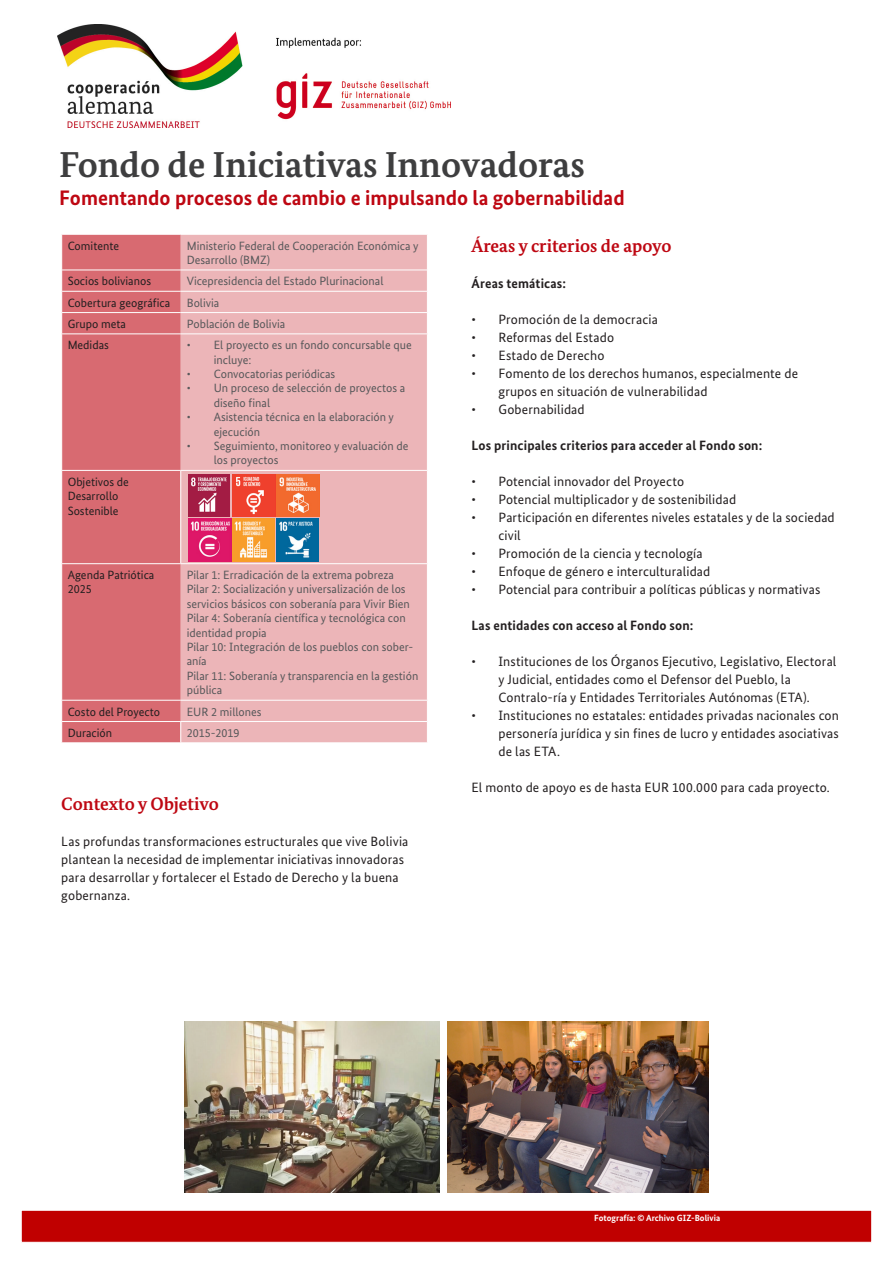
<style>
.page{position:relative;width:893px;height:1263px;background:#fff}
.page>*{position:absolute;margin:0;border:0;box-sizing:border-box;transform-origin:0 0}
.Headline{font:700 36px "Bundes Serif";color:#3e3e3f}
.Subheadline{font:700 21px "Bundes Sans";color:#be0712}
.Überschrift1{font:700 18px "Bundes Serif";color:#be0712}
.Paragraph{font:13.5px/18px "Bundes Sans";letter-spacing:.01em;color:#231f20}
.Paragraph-2{font:700 13.5px "Bundes Sans";letter-spacing:.01em;color:#231f20}
.Project_information{font:12px/14.4px "Bundes Sans";color:#57585a}
.Paragraph_Style_1{font:12px/14.4px "Bundes Sans";color:#231f20}
.Photo_credits{font:700 9px "Bundes Sans";color:#fff}
</style>
<div class="page">
<div style="left:62px;top:235px;width:119px;height:507px;background:#d86a71"></div>
<div style="left:181px;top:235px;width:246px;height:507px;background:#ecb5b8"></div>
<hr style="left:62px;top:291px;width:119px;height:1px;background:#fff">
<hr style="left:181px;top:291px;width:246px;height:1px;background:#fff">
<hr style="left:62px;top:270px;width:119px;height:1px;background:#fff">
<hr style="left:181px;top:270px;width:246px;height:1px;background:#fff">
<hr style="left:61px;top:312px;width:120px;height:1px;background:#fff">
<hr style="left:181px;top:312px;width:247px;height:1px;background:#fff">
<hr style="left:61px;top:333px;width:120px;height:1px;background:#fff">
<hr style="left:181px;top:333px;width:247px;height:1px;background:#fff">
<hr style="left:61px;top:470px;width:120px;height:1px;background:#fff">
<hr style="left:181px;top:470px;width:247px;height:1px;background:#fff">
<hr style="left:180px;top:471px;width:1px;height:92px;background:#fff">
<hr style="left:61px;top:563px;width:120px;height:1px;background:#fff">
<hr style="left:181px;top:563px;width:247px;height:1px;background:#fff">
<hr style="left:61px;top:700px;width:120px;height:1px;background:#fff">
<hr style="left:181px;top:700px;width:247px;height:1px;background:#fff">
<hr style="left:62px;top:721px;width:119px;height:1px;background:#fff">
<hr style="left:181px;top:721px;width:247px;height:1px;background:#fff">
<svg style="left:180px;top:722px;width:1px;height:20px"></svg>
<img style="left:58px;top:25px;width:392px;height:102px">
<div style="left:21px;top:1210px;width:851px;height:33px;background:#c00000;border:1px solid #fff"></div>
<img style="left:184px;top:1022px;width:255px;height:170px">
<img style="left:448px;top:1022px;width:261px;height:170px">
<img style="left:232px;top:474px;width:87px;height:43px">
<img style="left:189px;top:474px;width:40px;height:43px">
<img style="left:189px;top:519px;width:86px;height:42px">
<img style="left:277px;top:519px;width:42px;height:42px">
<p class="Headline" style="left:59px;top:142px;width:527px">Fondo de Iniciativas Innovadoras</p>
<p class="Subheadline" style="left:59px;top:185px;width:567px">Fomentando procesos de cambio e impulsando la gobernabilidad</p>
<p class="Paragraph_Style_1" style="left:68px;top:238px;width:53px">Comitente</p>
<p class="Project_information" style="left:187px;top:238px;width:233px">Ministerio Federal de Cooperación Económica y<br>Desarrollo (BMZ)</p>
<p class="Paragraph_Style_1" style="left:68px;top:274px;width:85px">Socios bolivianos</p>
<p class="Project_information" style="left:187px;top:274px;width:198px">Vicepresidencia del Estado Plurinacional</p>
<p class="Paragraph_Style_1" style="left:68px;top:295px;width:104px">Cobertura geográfica</p>
<p class="Project_information" style="left:187px;top:295px;width:34px">Bolivia</p>
<p class="Paragraph_Style_1" style="left:68px;top:316px;width:60px">Grupo meta</p>
<p class="Project_information" style="left:187px;top:316px;width:100px">Población de Bolivia</p>
<p class="Paragraph_Style_1" style="left:68px;top:338px;width:43px">Medidas</p>
<p class="Project_information" style="left:214px;top:338px;width:199px;text-indent:-27px">• El proyecto es un fondo concursable que incluye:</p>
<p class="Project_information" style="left:187px;top:366px;width:150px">• Convocatorias periódicas</p>
<p class="Project_information" style="left:214px;top:381px;width:193px;text-indent:-27px">• Un proceso de selección de proyectos a diseño final</p>
<p class="Project_information" style="left:214px;top:410px;width:182px;text-indent:-27px">• Asistencia técnica en la elaboración y ejecución</p>
<p class="Project_information" style="left:214px;top:438px;width:196px;text-indent:-27px">• Seguimiento, monitoreo y evaluación de los proyectos</p>
<p class="Paragraph_Style_1" style="left:68px;top:474px;width:63px">Objetivos de<br>Desarrollo</p>
<p class="Paragraph_Style_1" style="left:68px;top:503px;width:52px">Sostenible</p>
<p class="Überschrift1" style="left:471px;top:235px;width:202px">Áreas y criterios de apoyo</p>
<p class="Paragraph-2" style="left:471px;top:275px;width:96px">Áreas temáticas:</p>
<p class="Paragraph" style="left:471px;top:310px;width:188px">• Promoción de la democracia</p>
<p class="Paragraph" style="left:471px;top:328px;width:144px">• Reformas del Estado</p>
<p class="Paragraph" style="left:471px;top:346px;width:134px">• Estado de Derecho</p>
<p class="Paragraph" style="left:498px;top:364px;width:301px;text-indent:-27px">• Fomento de los derechos humanos, especialmente de grupos en situación de vulnerabilidad</p>
<p class="Paragraph" style="left:471px;top:400px;width:115px">• Gobernabilidad</p>
<p class="Paragraph-2" style="left:471px;top:437px;width:292px">Los principales criterios para acceder al Fondo son:</p>
<p class="Paragraph" style="left:471px;top:472px;width:214px">• Potencial innovador del Proyecto</p>
<p class="Paragraph" style="left:471px;top:490px;width:266px">• Potencial multiplicador y de sostenibilidad</p>
<p class="Paragraph" style="left:498px;top:508px;width:338px;text-indent:-27px">• Participación en diferentes niveles estatales y de la sociedad civil</p>
<p class="Paragraph" style="left:471px;top:544px;width:233px">• Promoción de la ciencia y tecnología</p>
<p class="Paragraph" style="left:471px;top:562px;width:240px">• Enfoque de género e interculturalidad</p>
<p class="Paragraph" style="left:471px;top:580px;width:351px">• Potencial para contribuir a políticas públicas y normativas</p>
<p class="Paragraph-2" style="left:471px;top:617px;width:223px">Las entidades con acceso al Fondo son:</p>
<p class="Paragraph" style="left:498px;top:652px;width:339px;text-indent:-27px">• Instituciones de los Órganos Ejecutivo, Legislativo, Electoral y Judicial, entidades como el Defensor del Pueblo, la<br>Contralo-ría y Entidades Territoriales Autónomas (ETA).</p>
<p class="Paragraph" style="left:498px;top:706px;width:342px;text-align:justify;text-indent:-27px">• Instituciones no estatales: entidades privadas nacionales con personería jurídica y sin fines de lucro y entidades asociativas de las ETA.</p>
<p class="Paragraph" style="left:471px;top:778px;width:360px">El monto de apoyo es de hasta EUR 100.000 para cada proyecto.</p>
<p class="Paragraph_Style_1" style="left:68px;top:567px;width:88px">Agenda Patriótica<br>2025</p>
<p class="Project_information" style="left:187px;top:567px;width:209px">Pilar 1: Erradicación de la extrema pobreza</p>
<p class="Project_information" style="left:187px;top:582px;width:225px">Pilar 2: Socialización y universalización de los servicios básicos con soberanía para Vivir Bien</p>
<p class="Project_information" style="left:187px;top:611px;width:220px">Pilar 4: Soberanía científica y tecnológica con identidad propia</p>
<p class="Project_information" style="left:187px;top:639px;width:228px">Pilar 10: Integración de los pueblos con sober&shy;anía</p>
<p class="Project_information" style="left:187px;top:668px;width:233px">Pilar 11: Soberanía y transparencia en la gestión pública</p>
<p class="Paragraph_Style_1" style="left:68px;top:704px;width:94px">Costo del Proyecto</p>
<p class="Project_information" style="left:187px;top:704px;width:76px">EUR 2 millones</p>
<p class="Paragraph_Style_1" style="left:68px;top:725px;width:46px">Duración</p>
<p class="Project_information" style="left:187px;top:725px;width:54px">2015-2019</p>
<p class="Überschrift1" style="left:61px;top:793px;width:159px">Contexto y Objetivo</p>
<p class="Paragraph" style="left:61px;top:832px;width:349px">Las profundas transformaciones estructurales que vive Bolivia plantean la necesidad de implementar iniciativas innovadoras para desarrollar y fortalecer el Estado de Derecho y la buena gobernanza.</p>
<p class="Photo_credits" style="left:594px;top:1212px;width:128px">Fotografía: © Archivo GIZ-Bolivia</p>
</div>
